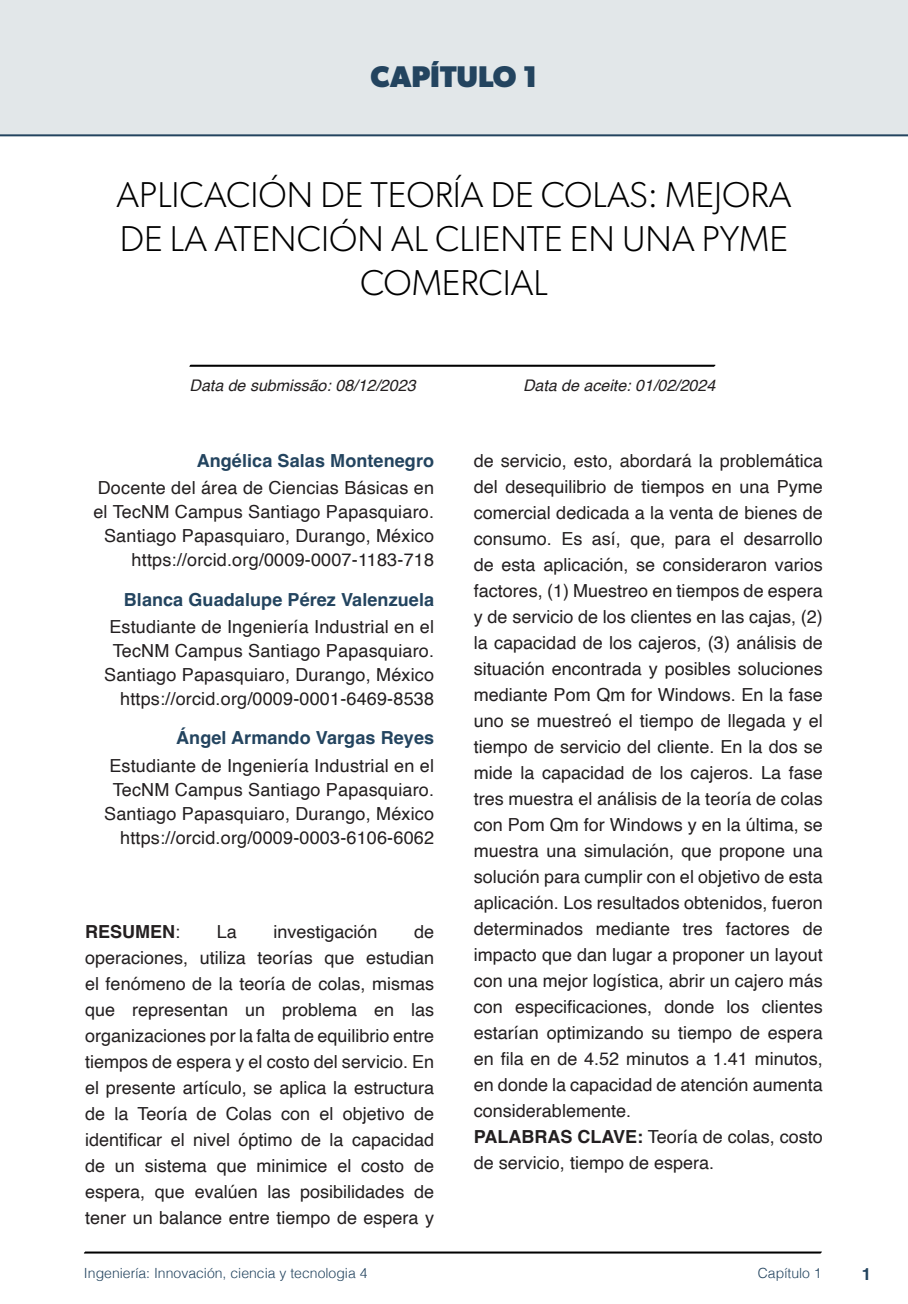
<style>
.page{position:relative;width:908px;height:1304px;background:#fff}
.page>*{position:absolute;margin:0;border:0;box-sizing:border-box;transform-origin:0 0}
.t1{font:300 36px/44px "Gibson";color:#000;text-align:center}
.t2{font:700 30px "Gibson";color:#23445f}
.t3{font:18px/26px "Helvetica";color:#231f20;text-align:right}
.t4{font:700 18px "Helvetica";letter-spacing:.005em;color:#23445f}
.t5{font:700 18px "Helvetica";color:#231f20}
.t6{font:700 16.8px "Helvetica";color:#23445f}
.t7{font:italic 16px "Helvetica";color:#231f20}
.t8{font:300 14px "Helvetica";color:#23445f}
.s1{font-weight:400}
.s2{font-weight:700}
</style>
<div class="page">
<svg style="left:84px;top:1251px;width:737px;height:3px;background:#515151"></svg>
<div style="left:0;top:0;width:907px;height:136px;background:#e2e7e9"></div>
<svg style="left:189px;top:364px;width:526px;height:3px;background:#4f4f4f"></svg>
<div style="left:64px;top:74px;width:61px;height:54px;background:#e2e7e9"></div>
<h2 class="t2" style="left:370px;top:58px;width:168px">CAPÍTULO 1</h2>
<h1 class="t1" style="left:116px;top:172px;width:676px">APLICACIÓN DE TEORÍA DE COLAS: MEJORA<br>DE LA ATENCIÓN AL CLIENTE EN UNA PYME<br>COMERCIAL</h1>
<p class="t7" style="left:189px;top:373px;width:227px">Data de submissão: 08/12/2023</p>
<p class="t7" style="left:523px;top:373px;width:194px">Data de aceite: 01/02/2024</p>
<p class="t4" style="left:196px;top:450px;width:239px">Angélica Salas Montenegro</p>
<p class="t3" style="left:93px;top:477px;width:342px;line-height:24px">Docente del área de Ciencias Básicas en el TecNM Campus Santiago Papasquiaro.<br>Santiago Papasquiaro, Durango, México https://orcid.org/0009-0007-1183-718</p>
<p class="t4" style="left:124px;top:588px;width:312px">Blanca Guadalupe Pérez Valenzuela</p>
<p class="t3" style="left:104px;top:615px;width:331px;line-height:24px">Estudiante de Ingeniería Industrial en el TecNM Campus Santiago Papasquiaro.<br>Santiago Papasquiaro, Durango, México https://orcid.org/0009-0001-6469-8538</p>
<p class="t4" style="left:176px;top:727px;width:259px">Ángel Armando Vargas Reyes</p>
<p class="t3" style="left:104px;top:754px;width:331px;line-height:24px">Estudiante de Ingeniería Industrial en el TecNM Campus Santiago Papasquiaro.<br>Santiago Papasquiaro, Durango, México https://orcid.org/0009-0003-6106-6062</p>
<p class="t5" style="left:85px;top:920px;width:97px">RESUMEN<span class="s1">:</span></p>
<p class="t3" style="left:217px;top:919px;width:22px">La</p>
<p class="t3" style="left:273px;top:919px;width:106px">investigación</p>
<p class="t3" style="left:85px;top:919px;width:350px;text-align:justify;text-indent:329px">de operaciones, utiliza teorías que estudian el fenómeno de la teoría de colas, mismas que representan un problema en las organizaciones por la falta de equilibrio entre tiempos de espera y el costo del servicio. En el presente artículo, se aplica la estructura de la Teoría de Colas con el objetivo de identificar el nivel óptimo de la capacidad de un sistema que minimice el costo de espera, que evalúen las posibilidades de tener un balance entre tiempo de espera y</p>
<p class="t3" style="left:473px;top:448px;width:350px;text-align:left">de servicio, esto, abordará la problemática del desequilibrio de tiempos en una Pyme comercial dedicada a la venta de bienes de consumo. Es así, que, para el desarrollo de esta aplicación, se consideraron varios factores, (1) Muestreo en tiempos de espera y de servicio de los clientes en las cajas, (2) la capacidad de los cajeros, (3) análisis de situación encontrada y posibles soluciones mediante Pom Qm for Windows. En la fase uno se muestreó el tiempo de llegada y el tiempo de servicio del cliente. En la dos se mide la capacidad de los cajeros. La fase tres muestra el análisis de la teoría de colas con Pom Qm for Windows y en la última, se muestra una simulación, que propone una solución para cumplir con el objetivo de esta aplicación. Los resultados obtenidos, fueron determinados mediante tres factores de impacto que dan lugar a proponer un layout con una mejor logística, abrir un cajero más con especificaciones, donde los clientes estarían optimizando su tiempo de espera en fila en de 4.52 minutos a 1.41 minutos, en donde la capacidad de atención aumenta considerablemente.<br><span class="s2">PALABRAS CLAVE:</span> Teoría de colas, costo de servicio, tiempo de espera.</p>
<p class="t8" style="left:84px;top:1261px;width:285px">Ingeniería: Innovación, ciencia y tecnologia 4</p>
<p class="t8" style="left:757px;top:1261px;width:65px">Capítulo 1</p>
<p class="t6" style="left:861px;top:1264px;width:11px">1</p>
</div>
